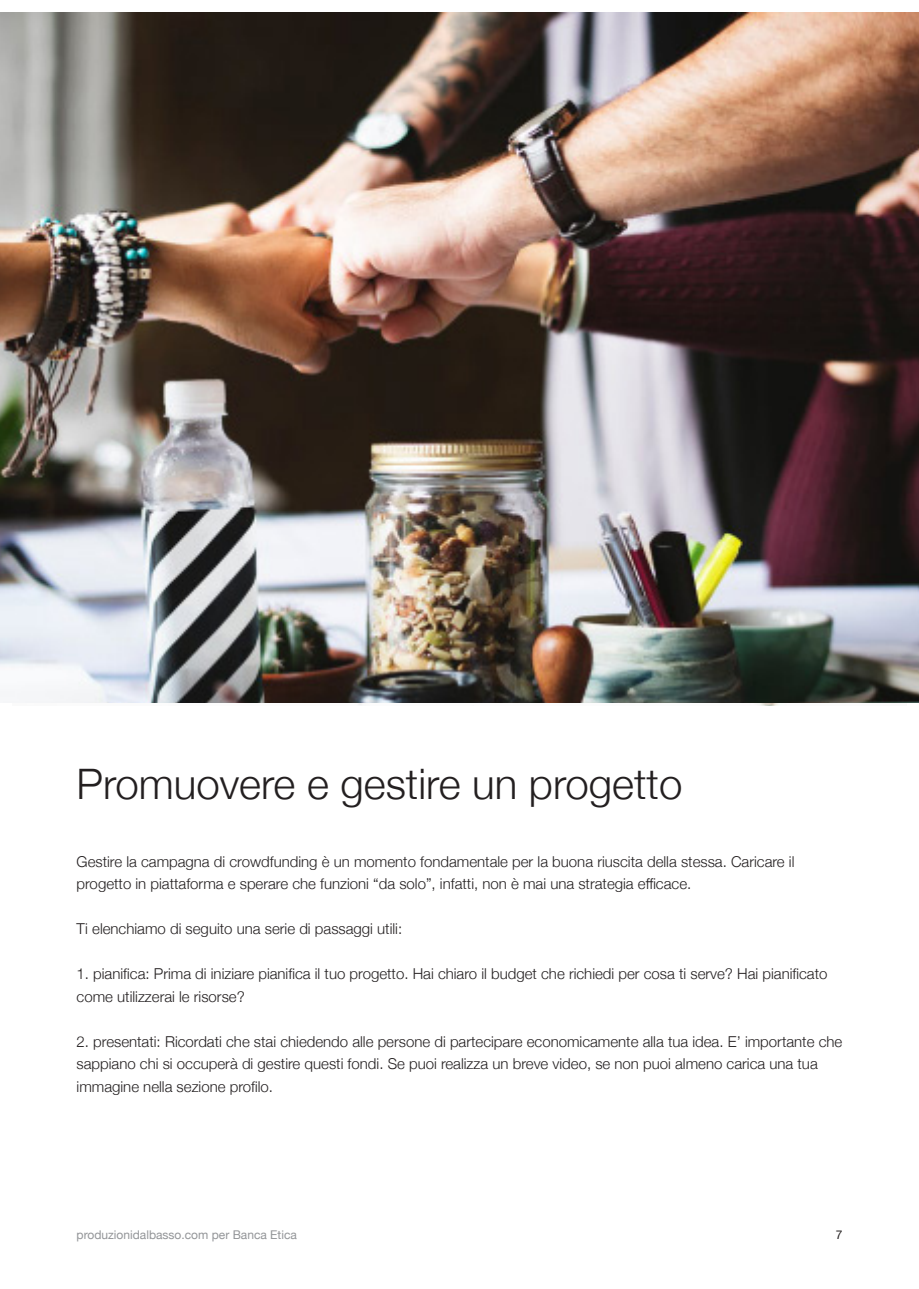
<style>
.page{position:relative;width:919px;height:1289px;background:#fff}
.page>*{position:absolute;margin:0;border:0;box-sizing:border-box;transform-origin:0 0}
.t1{font:300 42px "Helvetica Neue";color:#231f20}
.t2{font:300 15px/22.5px "Helvetica Neue";color:#231f20}
.t3{font:12px "Helvetica Neue";color:#939598}
.t4{font:12px "Helvetica Neue";color:#231f20}
</style>
<div class="page">
<img style="left:0;top:13px;width:918px;height:689px">
<p class="t1" style="left:77px;top:750px;width:607px">Promuovere e gestire un progetto</p>
<p class="t2" style="left:77px;top:849px;width:719px">Gestire la campagna di crowdfunding è un momento fondamentale per la buona riuscita della stessa. Caricare il progetto in piattaforma e sperare che funzioni “da solo”, infatti, non è mai una strategia efficace.</p>
<p class="t2" style="left:77px;top:916px;width:327px">Ti elenchiamo di seguito una serie di passaggi utili:</p>
<p class="t2" style="left:77px;top:961px;width:752px">1. pianifica: Prima di iniziare pianifica il tuo progetto. Hai chiaro il budget che richiedi per cosa ti serve? Hai pianificato come utilizzerai le risorse?</p>
<p class="t2" style="left:77px;top:1029px;width:767px">2. presentati: Ricordati che stai chiedendo alle persone di partecipare economicamente alla tua idea. E’ importante che sappiano chi si occuperà di gestire questi fondi. Se puoi realizza un breve video, se non puoi almeno carica una tua immagine nella sezione profilo.</p>
<p class="t3" style="left:77px;top:1225px;width:222px">produzionidalbasso.com per Banca Etica</p>
<p class="t4" style="left:835px;top:1225px;width:8px">7</p>
</div>
